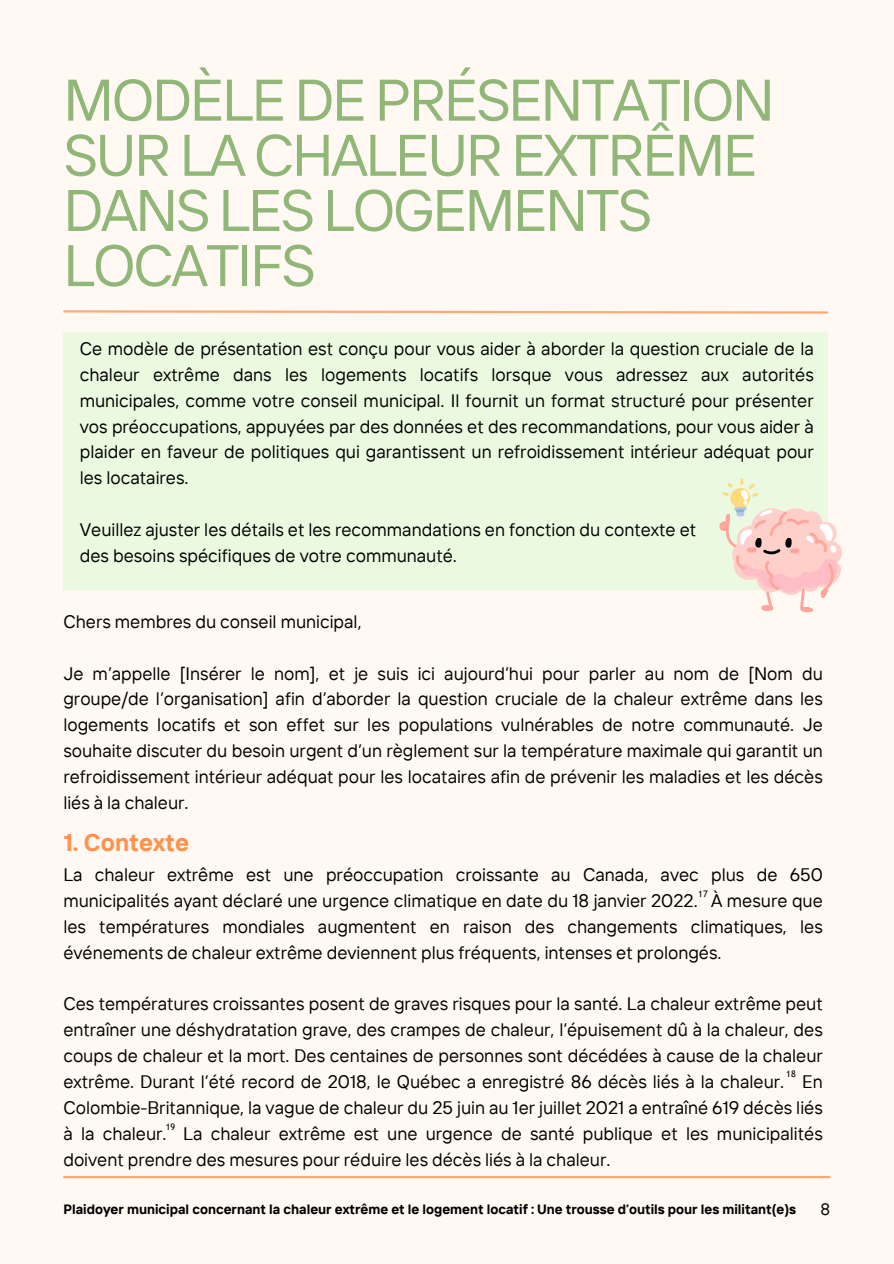
<style>
.page{position:relative;width:894px;height:1264px;background:#fff}
.page>*{position:absolute;margin:0;border:0;box-sizing:border-box;transform-origin:0 0}
.t1{font:58.5px/55.2px "TT Interphases";letter-spacing:-.04em;color:#91b778}
.t2{font:700 24px "TT Interphases";color:#ff914d}
.t3{font:18px/25.8px "TT Interphases";color:#000;text-align:justify}
.t4{font:16.5px "TT Interphases";color:#000}
.t5{font:700 13.5px "TT Interphases";color:#000}
.t6{font:9px "Trebuchet MS";color:#000}
</style>
<div class="page">
<div style="left:0;top:0;width:893px;height:1263px;background:#fff8f3"></div>
<hr style="left:63px;top:1175px;width:767px;height:3px;background:#ff914d">
<svg style="left:63px;top:310px;width:765px;height:4px"></svg>
<div style="left:63px;top:332px;width:764px;height:257px;background:#eaf9e0"></div>
<svg style="left:718px;top:478px;width:124px;height:134px"></svg>
<h1 class="t1" style="left:63px;top:71px;width:712px">MODÈLE DE PRÉSENTATION<br>SUR LA CHALEUR EXTRÊME<br>DANS LES LOGEMENTS<br>LOCATIFS</h1>
<p class="t3" style="left:80px;top:335px;width:735px">Ce modèle de présentation est conçu pour vous aider à aborder la question cruciale de la chaleur extrême dans les logements locatifs lorsque vous adressez aux autorités municipales, comme votre conseil municipal. Il fournit un format structuré pour présenter vos préoccupations, appuyées par des données et des recommandations, pour vous aider à plaider en faveur de politiques qui garantissent un refroidissement intérieur adéquat pour les locataires.</p>
<h3 class="t3" style="left:80px;top:516px;width:617px">Veuillez ajuster les détails et les recommandations en fonction du contexte et des besoins spécifiques de votre communauté.</h3>
<h3 class="t3" style="left:63px;top:608px;width:300px">Chers membres du conseil municipal,</h3>
<p class="t3" style="left:63px;top:660px;width:760px">Je m’appelle [Insérer le nom], et je suis ici aujourd’hui pour parler au nom de [Nom du groupe/de l’organisation] afin d’aborder la question cruciale de la chaleur extrême dans les logements locatifs et son effet sur les populations vulnérables de notre communauté. Je souhaite discuter du besoin urgent d’un règlement sur la température maximale qui garantit un refroidissement intérieur adéquat pour les locataires afin de prévenir les maladies et les décès liés à la chaleur.</p>
<h3 class="t2" style="left:63px;top:827px;width:127px">1. Contexte</h3>
<h3 class="t3" style="left:63px;top:861px;width:760px">La chaleur extrême est une préoccupation croissante au Canada, avec plus de 650 municipalités ayant déclaré une urgence climatique en date du 18 janvier 2022. À mesure que les températures mondiales augmentent en raison des changements climatiques, les événements de chaleur extrême deviennent plus fréquents, intenses et prolongés.</h3>
<h2 class="t3" style="left:63px;top:990px;width:760px">Ces températures croissantes posent de graves risques pour la santé. La chaleur extrême peut entraîner une déshydratation grave, des crampes de chaleur, l’épuisement dû à la chaleur, des coups de chaleur et la mort. Des centaines de personnes sont décédées à cause de la chaleur extrême. Durant l’été record de 2018, le Québec a enregistré 86 décès liés à la chaleur. En Colombie-Britannique, la vague de chaleur du 25 juin au 1er juillet 2021 a entraîné 619 décès liés à la chaleur. La chaleur extrême est une urgence de santé publique et les municipalités doivent prendre des mesures pour réduire les décès liés à la chaleur.</h2>
<h3 class="t6" style="left:698px;top:888px;width:11px">17</h3>
<h3 class="t6" style="left:786px;top:1068px;width:11px">18</h3>
<p class="t6" style="left:166px;top:1121px;width:11px">19</p>
<p class="t5" style="left:63px;top:1200px;width:734px">Plaidoyer municipal concernant la chaleur extrême et le logement locatif : Une trousse d’outils pour les militant(e)s</p>
<p class="t4" style="left:820px;top:1198px;width:11px">8</p>
</div>
